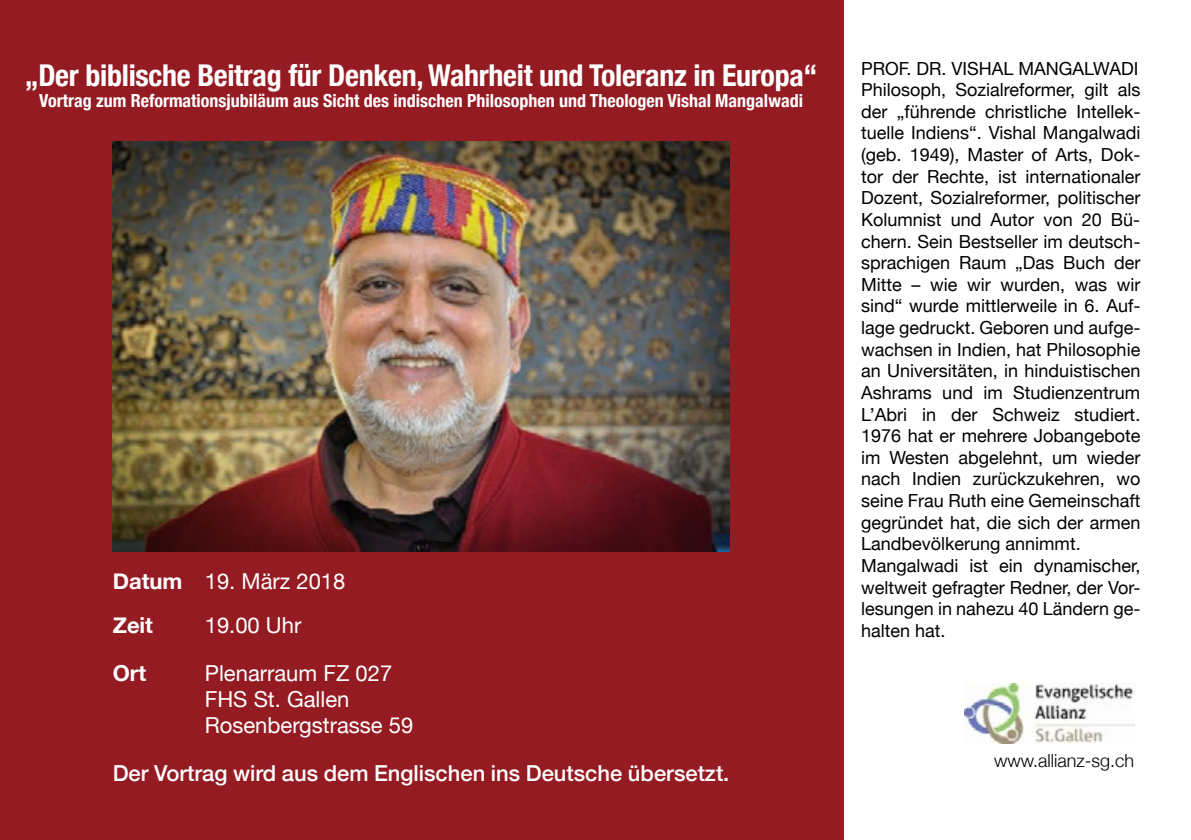
<style>
.page{position:relative;width:1191px;height:840px;background:#fff}
.page>*{position:absolute;margin:0;border:0;box-sizing:border-box;transform-origin:0 0}
.t1{font:700 condensed 30px "Helvetica Neue";letter-spacing:-.01em;color:#fff}
.t2{font:22px/26px "Helvetica Neue";color:#fff}
.t3{font:500 22px "Helvetica Neue";color:#fff}
.t4{font:700 22px "Helvetica Neue";color:#fff}
.t5{font:18px/21.6px "Helvetica Neue";color:#000}
.t6{font:700 condensed 18px "Helvetica Neue";color:#fff}
.t7{font:300 18px "Helvetica Neue";color:#000}
.s1{font-weight:700}
</style>
<div class="page">
<div style="left:0;top:0;width:843px;height:839px;background:#951b23"></div>
<img style="left:113px;top:141px;width:616px;height:410px">
<img style="left:964px;top:683px;width:170px;height:60px">
<h1 class="t1" style="left:25px;top:50px;width:794px">„Der biblische Beitrag für Denken, Wahrheit und Toleranz in Europa“</h1>
<p class="t6" style="left:39px;top:86px;width:765px">Vortrag zum Reformationsjubiläum aus Sicht des indischen Philosophen und Theologen Vishal Mangalwadi</p>
<p class="t2" style="left:113px;top:560px;width:234px;line-height:44px"><span class="s1">Datum</span> 19. März 2018<br><span class="s1">Zeit</span></p>
<p class="t2" style="left:205px;top:613px;width:98px">19.00 Uhr</p>
<p class="t4" style="left:113px;top:655px;width:35px">Ort</p>
<p class="t2" style="left:205px;top:661px;width:210px">Plenarraum FZ 027<br>FHS St. Gallen<br>Rosenbergstrasse 59</p>
<p class="t3" style="left:113px;top:755px;width:618px">Der Vortrag wird aus dem Englischen ins Deutsche übersetzt.</p>
<p class="t5" style="left:861px;top:58px;width:281px">PROF. DR. VISHAL MANGALWADI<br>Philosoph, Sozialreformer, gilt als der „führende christliche Intellek&shy;tuelle Indiens“. Vishal Mangalwadi (geb. 1949), Master of Arts, Dok&shy;tor der Rechte, ist internationaler<br>Dozent, Sozialreformer, politischer<br>Kolumnist und Autor von 20 Bü&shy;chern. Sein Bestseller im deutsch&shy;sprachigen Raum „Das Buch der<br>Mitte – wie wir wurden, was wir sind“ wurde mittlerweile in 6. Auf&shy;lage gedruckt. Geboren und aufge&shy;wachsen in Indien, hat Philosophie an Universitäten, in hinduistischen<br>Ashrams und im Studienzentrum<br>L’Abri in der Schweiz studiert.<br>1976 hat er mehrere Jobangebote im Westen abgelehnt, um wieder nach Indien zurückzukehren, wo seine Frau Ruth eine Gemeinschaft gegründet hat, die sich der armen<br>Landbevölkerung annimmt.<br>Mangalwadi ist ein dynamischer, weltweit gefragter Redner, der Vor&shy;lesungen in nahezu 40 Ländern ge&shy;halten hat.</p>
<p class="t7" style="left:994px;top:745px;width:142px">www.allianz-sg.ch</p>
</div>
